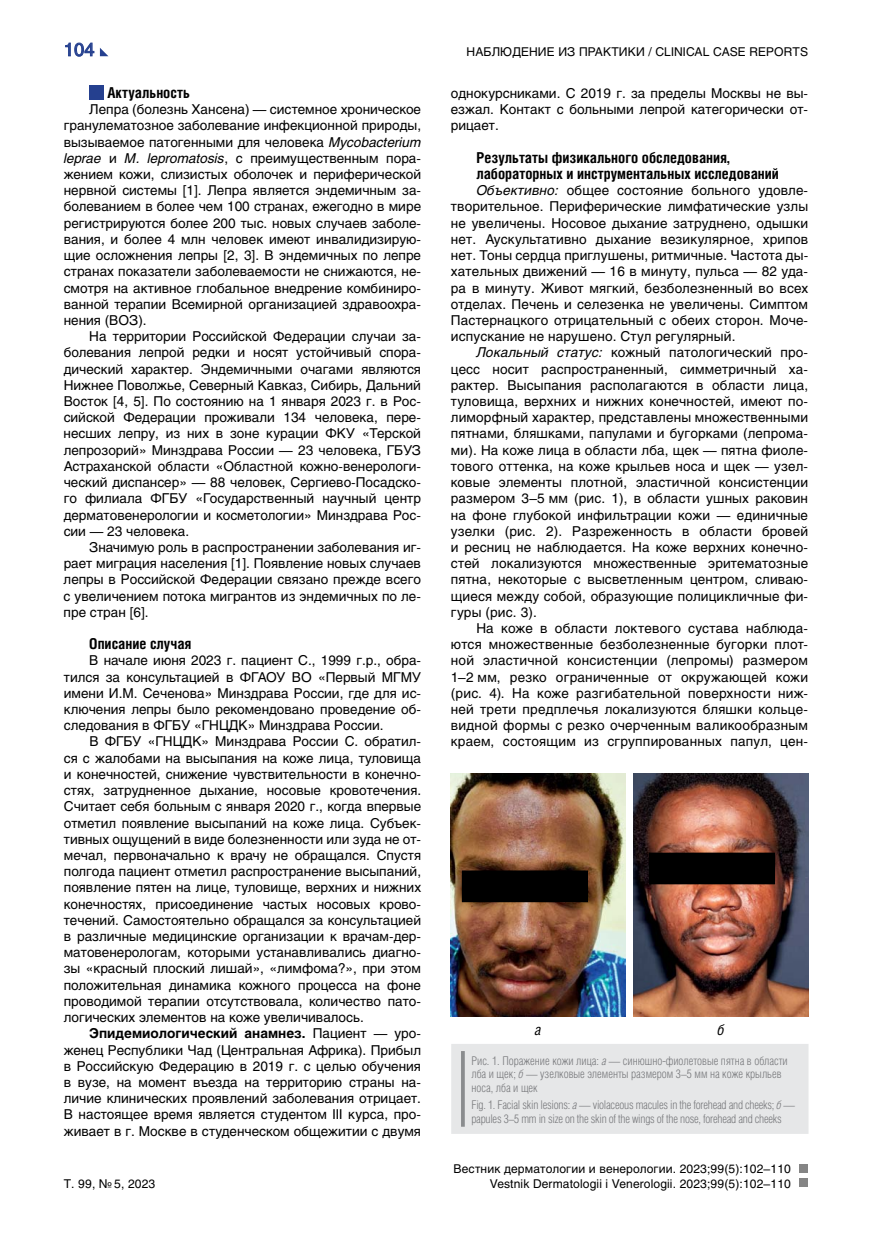
<style>
.page{position:relative;width:872px;height:1234px;background:#fff}
.page>*{position:absolute;margin:0;border:0;box-sizing:border-box;transform-origin:0 0}
.t1{font:18px "Helios C";color:#25408f}
.t2{font:700 15px/16.2px "Helios Cond C";color:#000}
.t3{font:italic 15px "Helios Cond C";color:#000}
.t4{font:13.5px/16.2px "Helios C";color:#000;text-align:justify}
.t5{font:12px "Helios C";letter-spacing:.01em;color:#000}
.t6{font:12px/13.5px "Helios Cond Light C";letter-spacing:-.02em;color:#797a7d}
.t7{font:12px/13.5px "Helios Cond Light C";color:#797a7d}
.s1{font-style:italic}
.s2{font-style:inherit}
.s3{font-weight:700}
</style>
<div class="page">
<svg style="left:65px;top:42px;width:43px;height:15px"></svg>
<div style="left:799px;top:1178px;width:9px;height:8px;background:#858585"></div>
<div style="left:799px;top:1163px;width:9px;height:8px;background:#858585"></div>
<div style="left:89px;top:85px;width:15px;height:14px;background:#25408f"></div>
<div style="left:451px;top:1044px;width:357px;height:89px;background:#e6e7e8"></div>
<svg style="left:461px;top:1050px;width:4px;height:76px"></svg>
<img style="left:451px;top:773px;width:174px;height:242px">
<img style="left:634px;top:773px;width:174px;height:242px">
<div style="left:462px;top:870px;width:125px;height:31px;background:#000"></div>
<div style="left:462px;top:870px;width:126px;height:31px;border:1px solid #000"></div>
<div style="left:649px;top:852px;width:125px;height:31px;background:#000"></div>
<div style="left:649px;top:852px;width:126px;height:32px;border:1px solid #000"></div>
<h1 class="t1" style="left:64px;top:39px;width:32px">104</h1>
<p class="t5" style="left:466px;top:45px;width:343px">НАБЛЮДЕНИЕ ИЗ ПРАКТИКИ / CLINICAL CASE REPORTS</p>
<p class="t2" style="left:107px;top:84px;width:84px">Актуальность</p>
<p class="t4" style="left:64px;top:101px;width:359px;text-indent:26px">Лепра (болезнь Хансена) — системное хроническое гранулематозное заболевание инфекционной природы, вызываемое патогенными для человека <span class="s1">Mycobacterium leprae</span> и <span class="s1">M. lepromatosis</span>, с преимущественным пора&shy;жением кожи, слизистых оболочек и периферической нервной системы [1]. Лепра является эндемичным за&shy;болеванием в более чем 100 странах, ежегодно в мире регистрируются более 200 тыс. новых случаев заболе&shy;вания, и более 4 млн человек имеют инвалидизирую&shy;щие осложнения лепры [2, 3]<span class="s2">.</span> В эндемичных по лепре странах показатели заболеваемости не снижаются, не&shy;смотря на активное глобальное внедрение комбиниро&shy;ванной терапии Всемирной организацией здравоохра&shy;нения (ВОЗ).</p>
<p class="t4" style="left:64px;top:328px;width:359px;text-indent:26px">На территории Российской Федерации случаи за&shy;болевания лепрой редки и носят устойчивый спора&shy;дический характер. Эндемичными очагами являются Нижнее Поволжье, Северный Кавказ, Сибирь, Дальний Восток [4, 5]. По состоянию на 1 января 2023 г. в Рос&shy;сийской Федерации проживали 134 человека, пере&shy;несших лепру, из них в зоне курации ФКУ «Терской лепрозорий» Минздрава России — 23 человека, ГБУЗ Астраханской области «Областной кожно-венерологи&shy;ческий диспансер» — 88 человек, Сергиево-Посадско&shy;го филиала ФГБУ «Государственный научный центр дерматовенерологии и косметологии» Минздрава Рос&shy;сии — 23 человека.</p>
<p class="t4" style="left:64px;top:539px;width:359px;text-indent:26px">Значимую роль в распространении заболевания иг&shy;рает миграция населения [1]. <span class="s2">П</span>оявление новых случаев лепры в Российской Федерации связано прежде всего с увеличением потока мигрантов из эндемичных по ле&shy;пре стран [6].</p>
<p class="t2" style="left:89px;top:635px;width:104px">Описание случая</p>
<p class="t4" style="left:64px;top:652px;width:359px;text-indent:26px">В начале июня 2023 г. пациент C., 1999 г.р., обра&shy;тился за консультацией в ФГАОУ ВО «Первый МГМУ имени И.М. Сеченова» Минздрава России, где для ис&shy;ключения лепры было рекомендовано проведение об&shy;следования в ФГБУ «ГНЦДК» Минздрава России.</p>
<p class="t4" style="left:64px;top:733px;width:359px;text-indent:26px">В ФГБУ «ГНЦДК» Минздрава России С. обратил&shy;ся с жалобами на высыпания на коже лица, туловища и конечностей, снижение чувствительности в конечно&shy;стях, затрудненное дыхание, носовые кровотечения.<br>Считает себя больным с января 2020 г., когда впервые отметил появление высыпаний на коже лица. Субъек&shy;тивных ощущений в виде болезненности или зуда не от&shy;мечал, первоначально к врачу не обращался. Спустя полгода пациент отметил распространение высыпаний, появление пятен на лице, туловище, верхних и нижних конечностях, присоединение частых носовых крово&shy;течений. Самостоятельно обращался за консультацией в различные медицинские организации к врачам-дер&shy;матовенерологам, которыми устанавливались диагно&shy;зы «красный плоский лишай», «лимфома?», при этом положительная динамика кожного процесса на фоне проводимой терапии отсутствовала, количество пато&shy;логических элементов на коже увеличивалось.</p>
<p class="t4" style="left:64px;top:1025px;width:359px;text-indent:26px"><span class="s3">Эпидемиологический анамнез.</span> Пациент — уро&shy;женец Республики Чад (Центральная Африка). Прибыл в Российскую Федерацию в 2019 г. с целью обучения в вузе, на момент въезда на территорию страны на&shy;личие клинических проявлений заболевания отрицает.<br>В настоящее время является студентом III курса, про&shy;живает в г. Москве в студенческом общежитии с двумя</p>
<p class="t5" style="left:64px;top:1176px;width:93px">T. 99, №5, 2023</p>
<p class="t4" style="left:451px;top:85px;width:359px">однокурсниками. С 2019 г. за пределы Москвы не вы&shy;езжал. Контакт с больными лепрой категорически от&shy;рицает.</p>
<p class="t2" style="left:476px;top:149px;width:304px">Результаты физикального обследования, лабораторных и инструментальных исследований</p>
<p class="t4" style="left:451px;top:182px;width:359px;text-indent:26px"><span class="s1">Объективно:</span> общее состояние больного удовле&shy;творительное. Периферические лимфатические узлы не увеличены. Носовое дыхание затруднено, одышки нет. Аускультативно дыхание везикулярное, хрипов нет. Тоны сердца приглушены, ритмичные. Частота ды&shy;хательных движений — 16 в минуту, пульса — 82 уда&shy;ра в минуту. Живот мягкий, безболезненный во всех отделах. Печень и селезенка не увеличены. Симптом Пастернацкого отрицательный с обеих сторон. Моче&shy;испускание не нарушено. Стул регулярный.</p>
<p class="t4" style="left:451px;top:344px;width:359px;text-indent:26px"><span class="s1">Локальный статус:</span> кожный патологический про&shy;цесс носит распространенный, симметричный ха&shy;рактер. Высыпания располагаются в области лица, туловища, верхних и нижних конечностей, имеют по&shy;лиморфный характер, представлены множественными пятнами, бляшками, папулами и бугорками (лепрома&shy;ми). На коже лица в области лба, щек — пятна фиоле&shy;тового оттенка, на коже крыльев носа и щек — узел&shy;ковые элементы плотной, эластичной консистенции размером 3–5 мм (рис. 1), в области ушных раковин на фоне глубокой инфильтрации кожи — единичные узелки (рис. 2). Разреженность в области бровей и ресниц не наблюдается. На коже верхних конечно&shy;стей локализуются множественные эритематозные пятна, некоторые с высветленным центром, сливаю&shy;щиеся между собой, образующие полицикличные фи&shy;гуры (рис. 3).</p>
<p class="t4" style="left:451px;top:620px;width:359px;text-indent:26px">На коже в области локтевого сустава наблюда&shy;ются множественные безболезненные бугорки плот&shy;ной эластичной консистенции (лепромы) размером 1–2 мм, резко ограниченные от окружающей кожи (рис. 4). На коже разгибательной поверхности ниж&shy;ней трети предплечья локализуются бляшки кольце&shy;видной формы с резко очерченным валикообразным краем, состоящим из сгруппированных папул, цен-</p>
<p class="t3" style="left:535px;top:1020px;width:8px">а</p>
<p class="t3" style="left:717px;top:1020px;width:9px">б</p>
<p class="t7" style="left:471px;top:1053px;width:318px">Рис. 1. Поражение кожи лица: <span class="s1">а</span> — синюшно-фиолетовые пятна в области лба и щек; <span class="s1">б</span> — узелковые элементы размером 3–5 мм на коже крыльев носа, лба и щек</p>
<p class="t6" style="left:471px;top:1098px;width:325px">Fig. 1. Facial skin lesions: <span class="s1">a</span> — violaceous macules in the forehead and cheeks; <span class="s1">б</span> — papules 3–5 mm in size on the skin of the wings of the nose, forehead and cheeks</p>
<p class="t5" style="left:453px;top:1161px;width:339px">Вестник дерматологии и венерологии. 2023;99(5):102–110</p>
<p class="t5" style="left:490px;top:1176px;width:303px">Vestnik Dermatologii i Venerologii. 2023;99(5):102–110</p>
</div>
